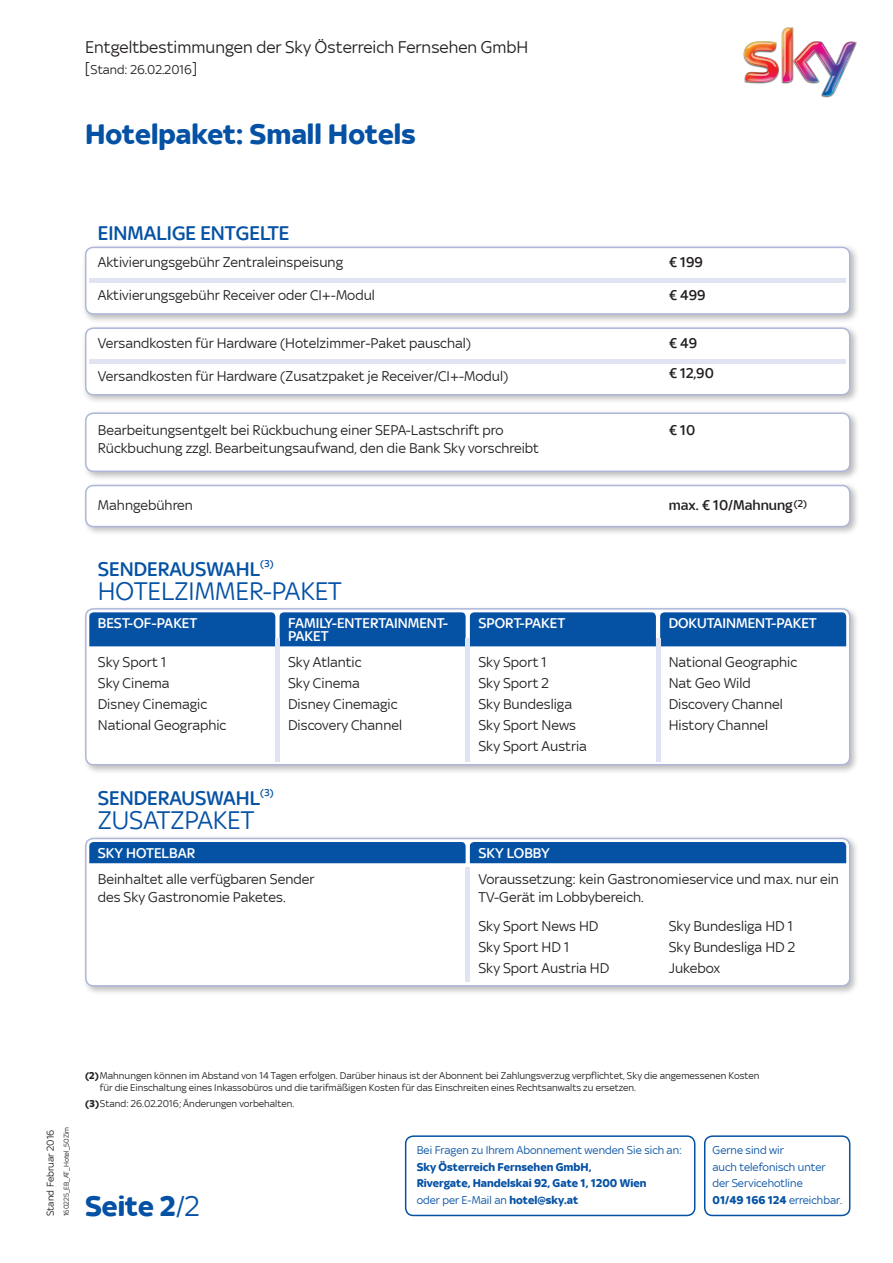
<style>
.page{position:relative;width:893px;height:1263px;background:#fff}
.page>*{position:absolute;margin:0;border:0;box-sizing:border-box;transform-origin:0 0}
.t1{font:700 30px "Sky Text";color:#0551a4}
.t2{font:27px "Sky Text";color:#0551a4}
.t3{font:500 21px "Sky Text";color:#0551a4}
.t4{font:18px "Sky Text";color:#231f20}
.NEU{font:15px/18px "Sky Text";color:#231f20}
.t5{font:500 15px/13.5px "Sky Text";color:#fff}
.NEU-2{font:500 15px "Sky Text";color:#231f20}
.t6{font:13.5px "Sky Text";color:#231f20}
.NEU-3{font:12px "Sky Text";color:#0551a4}
.NEU-4{font:700 12px "Sky Text";color:#0551a4}
.Rechtstexte{font:10.5px/12px "Sky Text";color:#231f20}
.Abstand{font:10.5px "Sky Text";color:#231f20}
.t7{font:7.5px "Sky Text";color:#231f20}
.s1{font-size:15px}
.s2{font-weight:700}
.s3{font-weight:400}
</style>
<div class="page">
<img style="left:743px;top:27px;width:114px;height:71px">
<div style="left:82px;top:243px;width:777px;height:81px;background:#231f20;opacity:.3"></div>
<div style="left:86px;top:247px;width:764px;height:67px;background:#fff;border-radius:8px"></div>
<div style="left:85px;top:247px;width:765px;height:68px;border:2px solid #aeb7db;border-radius:8px"></div>
<div style="left:82px;top:324px;width:777px;height:81px;background:#231f20;opacity:.3"></div>
<div style="left:86px;top:328px;width:764px;height:67px;background:#fff;border-radius:8px"></div>
<div style="left:85px;top:327px;width:765px;height:68px;border:2px solid #aeb7db;border-radius:8px"></div>
<div style="left:82px;top:409px;width:777px;height:72px;background:#231f20;opacity:.3"></div>
<div style="left:86px;top:413px;width:764px;height:58px;background:#fff;border-radius:8px"></div>
<div style="left:85px;top:412px;width:765px;height:60px;border:2px solid #aeb7db;border-radius:8px"></div>
<div style="left:82px;top:482px;width:777px;height:54px;background:#231f20;opacity:.3"></div>
<div style="left:86px;top:485px;width:764px;height:41px;background:#fff;border-radius:8px"></div>
<div style="left:85px;top:485px;width:765px;height:42px;border:2px solid #aeb7db;border-radius:8px"></div>
<div style="left:82px;top:605px;width:777px;height:169px;background:#231f20;opacity:.3"></div>
<div style="left:86px;top:609px;width:764px;height:156px;background:#fff;border-radius:8px"></div>
<div style="left:85px;top:608px;width:765px;height:157px;border:2px solid #aeb7db;border-radius:8px"></div>
<div style="left:82px;top:834px;width:777px;height:161px;background:#231f20;opacity:.3"></div>
<div style="left:86px;top:838px;width:764px;height:148px;background:#fff;border-radius:8px"></div>
<div style="left:85px;top:838px;width:765px;height:148px;border:2px solid #aeb7db;border-radius:8px"></div>
<div style="left:89px;top:842px;width:757px;height:21px;background:#0551a4"></div>
<div style="left:89px;top:612px;width:757px;height:34px;background:#0551a4"></div>
<div style="left:405px;top:1135px;width:290px;height:81px;border:2px solid #0551a4;border-radius:8px"></div>
<div style="left:704px;top:1135px;width:146px;height:81px;border:2px solid #0551a4;border-radius:8px"></div>
<hr style="left:89px;top:279px;width:757px;height:4px;background:#e0e4f2">
<div style="left:89px;top:359px;width:757px;height:5px;background:#e0e4f2"></div>
<div style="left:275px;top:638px;width:5px;height:123px;background:#e0e4f2"></div>
<hr style="left:466px;top:638px;width:4px;height:123px;background:#e0e4f2">
<hr style="left:466px;top:867px;width:4px;height:115px;background:#e0e4f2">
<hr style="left:656px;top:638px;width:4px;height:123px;background:#e0e4f2">
<p class="t4" style="left:85px;top:37px;width:445px">Entgeltbestimmungen der Sky Österreich Fernsehen GmbH</p>
<p class="t6" style="left:85px;top:62px;width:114px"><span class="s1">[</span>Stand: 26.02.2016<span class="s1">]</span></p>
<p class="t1" style="left:85px;top:117px;width:332px">Hotelpaket: Small Hotels</p>
<p class="t3" style="left:98px;top:221px;width:193px">EINMALIGE ENTGELTE</p>
<p class="NEU" style="left:98px;top:253px;width:247px">Aktivierungsgebühr Zentraleinspeisung</p>
<p class="NEU" style="left:98px;top:286px;width:279px">Aktivierungsgebühr Receiver oder CI+-Modul</p>
<p class="NEU" style="left:98px;top:334px;width:375px">Versandkosten für Hardware (Hotelzimmer-Paket pauschal)</p>
<p class="NEU" style="left:98px;top:367px;width:412px">Versandkosten für Hardware (Zusatzpaket je Receiver/CI+-Modul)</p>
<p class="NEU" style="left:98px;top:421px;width:407px">Bearbeitungsentgelt bei Rückbuchung einer SEPA-Lastschrift pro</p>
<p class="NEU" style="left:98px;top:439px;width:443px">Rückbuchung zzgl. Bearbeitungsaufwand, den die Bank Sky vorschreibt</p>
<p class="NEU-2" style="left:669px;top:254px;width:36px">€ 199</p>
<p class="NEU-2" style="left:669px;top:287px;width:38px">€ 499</p>
<p class="NEU-2" style="left:669px;top:335px;width:30px">€ 49</p>
<p class="NEU-2" style="left:669px;top:365px;width:47px">€ 12,90</p>
<p class="NEU-2" style="left:669px;top:422px;width:28px">€ 10</p>
<p class="NEU" style="left:98px;top:496px;width:97px">Mahngebühren</p>
<p class="NEU-2" style="left:669px;top:496px;width:140px">max. € 10/Mahnung<sup>(2)</sup></p>
<p class="t3" style="left:98px;top:557px;width:177px">SENDERAUSWAHL<sup>(3)</sup></p>
<p class="t2" style="left:98px;top:576px;width:245px">HOTELZIMMER-PAKET</p>
<p class="t5" style="left:98px;top:616px;width:101px">BEST-OF-PAKET</p>
<p class="t5" style="left:288px;top:616px;width:161px">FAMILY-ENTERTAINMENT-<br>PAKET</p>
<p class="t5" style="left:478px;top:616px;width:88px">SPORT-PAKET</p>
<p class="NEU" style="left:98px;top:653px;width:70px">Sky Sport 1</p>
<p class="NEU" style="left:98px;top:674px;width:73px">Sky Cinema</p>
<p class="NEU" style="left:98px;top:695px;width:111px">Disney Cinemagic</p>
<p class="NEU" style="left:98px;top:716px;width:130px">National Geographic</p>
<p class="NEU" style="left:288px;top:653px;width:75px">Sky Atlantic</p>
<p class="NEU" style="left:288px;top:674px;width:73px">Sky Cinema</p>
<p class="NEU" style="left:288px;top:695px;width:111px">Disney Cinemagic</p>
<p class="NEU" style="left:288px;top:716px;width:116px">Discovery Channel</p>
<p class="NEU" style="left:478px;top:653px;width:70px">Sky Sport 1</p>
<p class="NEU" style="left:478px;top:674px;width:72px">Sky Sport 2</p>
<p class="NEU" style="left:478px;top:695px;width:95px">Sky Bundesliga</p>
<p class="NEU" style="left:478px;top:716px;width:99px">Sky Sport News</p>
<p class="NEU" style="left:478px;top:737px;width:110px">Sky Sport Austria</p>
<p class="t3" style="left:98px;top:786px;width:177px">SENDERAUSWAHL<sup>(3)</sup></p>
<p class="t2" style="left:98px;top:805px;width:158px">ZUSATZPAKET</p>
<p class="t5" style="left:98px;top:846px;width:99px">SKY HOTELBAR</p>
<p class="t5" style="left:478px;top:846px;width:73px">SKY LOBBY</p>
<p class="t5" style="left:669px;top:616px;width:150px">DOKUTAINMENT-PAKET</p>
<p class="NEU" style="left:669px;top:653px;width:130px">National Geographic</p>
<p class="NEU" style="left:669px;top:674px;width:84px">Nat Geo Wild</p>
<p class="NEU" style="left:669px;top:695px;width:116px">Discovery Channel</p>
<p class="NEU" style="left:669px;top:716px;width:101px">History Channel</p>
<p class="NEU" style="left:98px;top:870px;width:218px">Beinhaltet alle verfügbaren Sender</p>
<p class="NEU" style="left:98px;top:888px;width:189px">des Sky Gastronomie Paketes.</p>
<p class="NEU" style="left:478px;top:870px;width:362px">Voraussetzung: kein Gastronomieservice und max. nur ein<br>TV-Gerät im Lobbybereich.</p>
<p class="NEU" style="left:478px;top:917px;width:122px">Sky Sport News HD</p>
<p class="NEU" style="left:478px;top:938px;width:92px">Sky Sport HD 1</p>
<p class="NEU" style="left:478px;top:959px;width:132px">Sky Sport Austria HD</p>
<p class="NEU" style="left:669px;top:917px;width:126px">Sky Bundesliga HD 1</p>
<p class="NEU" style="left:669px;top:938px;width:128px">Sky Bundesliga HD 2</p>
<p class="NEU" style="left:669px;top:959px;width:53px">Jukebox</p>
<p class="Rechtstexte" style="left:44px;top:1216px;width:88px;rotate:-90deg">Stand Februar 2016</p>
<p class="t7" style="left:62px;top:1216px;width:91px;rotate:-90deg">160225_EB_AT_Hotel_50Zim</p>
<p class="Rechtstexte" style="left:100px;top:1069px;width:661px;text-indent:-15px"><span class="s2">(2)</span>Mahnungen können im Abstand von 14 Tagen erfolgen. Darüber hinaus ist der Abonnent bei Zahlungsverzug verpflichtet, Sky die angemessenen Kosten für die Einschaltung eines Inkassobüros und die tarifmäßigen Kosten für das Einschreiten eines Rechtsanwalts zu ersetzen.</p>
<p class="Abstand" style="left:85px;top:1098px;width:211px"><span class="s2">(3)</span>Stand: 26.02.2016; Änderungen vorbehalten.</p>
<p class="t1" style="left:85px;top:1189px;width:116px">Seite 2<span class="s3">/2</span></p>
<p class="NEU-3" style="left:417px;top:1144px;width:267px">Bei Fragen zu Ihrem Abonnement wenden Sie sich an:</p>
<p class="NEU-4" style="left:417px;top:1160px;width:176px">Sky Österreich Fernsehen GmbH,</p>
<p class="NEU-4" style="left:417px;top:1176px;width:231px">Rivergate, Handelskai 92, Gate 1, 1200 Wien</p>
<p class="NEU-3" style="left:417px;top:1193px;width:163px">oder per E-Mail an <span class="s2">hotel@sky.at</span></p>
<p class="NEU-3" style="left:712px;top:1144px;width:73px">Gerne sind wir</p>
<p class="NEU-3" style="left:712px;top:1160px;width:115px">auch telefonisch unter</p>
<p class="NEU-3" style="left:712px;top:1177px;width:92px">der Servicehotline</p>
<p class="NEU-4" style="left:712px;top:1193px;width:131px">01/49 166 124 <span class="s3">erreichbar.</span></p>
</div>
